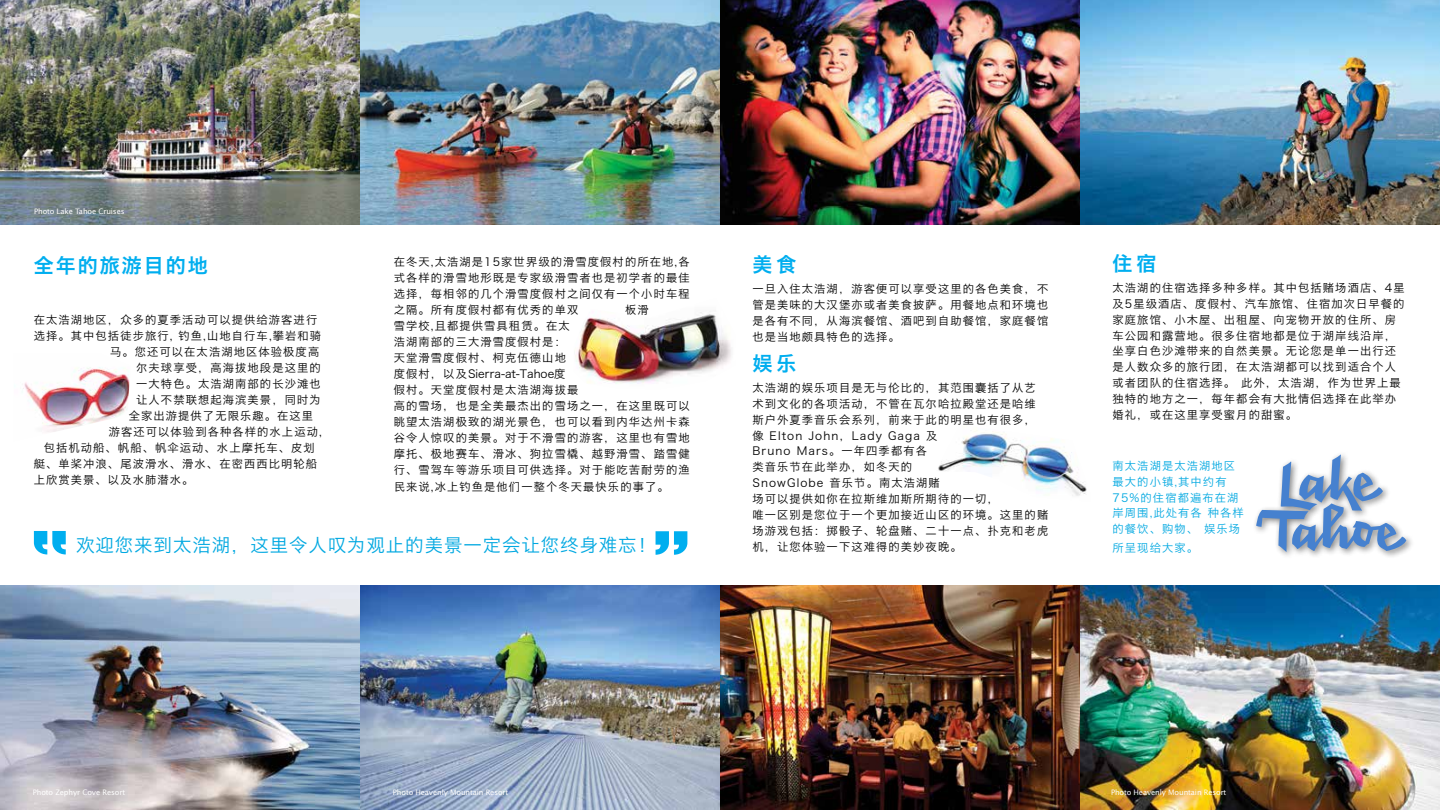
<style>
.page{position:relative;width:1440px;height:810px;background:#fff}
.page>*{position:absolute;margin:0;border:0;box-sizing:border-box;transform-origin:0 0}
.t1{font:700 69.62px "Lucida Sans";color:#00aeef}
.t2{font:20px "Hiragino Sans GB W6";letter-spacing:.1em;color:#00aeef}
.t3{font:18.5px "Hiragino Sans GB W3";letter-spacing:.05em;color:#00a8e1}
.t4{font:11.25px/16px "Hiragino Sans GB W3";letter-spacing:.1em;color:#000}
.t5{font:11.25px/16px "Hiragino Sans GB W3";letter-spacing:.1em;color:#00a8e1}
.t6{font:7.5px "Lucida Sans";letter-spacing:-.015em;color:#fff}
</style>
<div class="page">
<img style="left:0;top:0;width:720px;height:225px">
<img style="left:0;top:585px;width:1440px;height:225px">
<img style="left:23px;top:367px;width:107px;height:65px">
<img style="left:938px;top:430px;width:149px;height:66px">
<img style="left:720px;top:0;width:720px;height:225px">
<img style="left:575px;top:312px;width:156px;height:72px">
<div style="left:1252px;top:451px;width:163px;height:109px;background:#000;opacity:.5"></div>
<svg style="left:1256px;top:455px;width:150px;height:97px"></svg>
<p class="t6" style="left:34px;top:207px;width:92px">Photo Lake Tahoe Cruises</p>
<h2 class="t2" style="left:1113px;top:250px;width:46px">住宿</h2>
<p class="t4" style="left:1113px;top:279px;width:294px">太浩湖的住宿选择多种多样。其中包括赌场酒店、4星及5星级酒店、度假村、汽车旅馆、住宿加次日早餐的家庭旅馆、小木屋、出租屋、向宠物开放的住所、房车公园和露营地。很多住宿地都是位于湖岸线沿岸，坐享白色沙滩带来的自然美景。无论您是单一出行还是人数众多的旅行团，在太浩湖都可以找到适合个人或者团队的住宿选择。 此外，太浩湖，作为世界上最独特的地方之一，每年都会有大批情侣选择在此举办婚礼，或在这里享受蜜月的甜蜜。</p>
<h2 class="t2" style="left:752px;top:251px;width:46px">美食</h2>
<p class="t4" style="left:752px;top:281px;width:297px;text-align:justify">一旦入住太浩湖，游客便可以享受这里的各色美食，不管是美味的大汉堡亦或者美食披萨。用餐地点和环境也是各有不同，从海滨餐馆、酒吧到自助餐馆，家庭餐馆也是当地颇具特色的选择。</p>
<h2 class="t2" style="left:752px;top:350px;width:46px">娱乐</h2>
<p class="t4" style="left:752px;top:379px;width:297px">太浩湖的娱乐项目是无与伦比的，其范围囊括了从艺术到文化的各项活动，不管在瓦尔哈拉殿堂还是哈维斯户外夏季音乐会系列，前来于此的明星也有很多，像 Elton John，Lady Gaga 及<br>Bruno Mars。一年四季都有各<br>类音乐节在此举办，如冬天的<br>SnowGlobe 音乐节。南太浩湖赌<br>场可以提供如你在拉斯维加斯所期待的一切，<br>唯一区别是您位于一个更加接近山区的环境。这里的赌场游戏包括：掷骰子、轮盘赌、二十一点、扑克和老虎机，让您体验一下这难得的美妙夜晚。</p>
<h2 class="t2" style="left:34px;top:253px;width:175px">全年的旅游目的地</h2>
<p class="t4" style="left:34px;top:312px;width:285px">在太浩湖地区，众多的夏季活动可以提供给游客进行</p>
<p class="t4" style="left:34px;top:328px;width:289px">选择。其中包括徒步旅行, 钓鱼,山地自行车,攀岩和骑</p>
<p class="t4" style="left:110px;top:344px;width:211px">马。您还可以在太浩湖地区体验极度高</p>
<p class="t4" style="left:136px;top:360px;width:186px">尔夫球享受，高海拔地段是这里的</p>
<p class="t4" style="left:136px;top:376px;width:186px">一大特色。太浩湖南部的长沙滩也</p>
<p class="t4" style="left:136px;top:391px;width:186px">让人不禁联想起海滨美景，同时为</p>
<p class="t4" style="left:129px;top:407px;width:186px">全家出游提供了无限乐趣。在这里</p>
<p class="t4" style="left:109px;top:423px;width:215px">游客还可以体验到各种各样的水上运动,</p>
<p class="t4" style="left:44px;top:439px;width:273px">包括机动船、帆船、帆伞运动、水上摩托车、皮划</p>
<p class="t4" style="left:34px;top:455px;width:285px">艇、单桨冲浪、尾波滑水、滑水、在密西西比明轮船</p>
<p class="t4" style="left:34px;top:471px;width:161px">上欣赏美景、以及水肺潜水。</p>
<p class="t4" style="left:394px;top:254px;width:297px;text-align:justify">在冬天,太浩湖是15家世界级的滑雪度假村的所在地,各式各样的滑雪地形既是专家级滑雪者也是初学者的最佳选择，每相邻的几个滑雪度假村之间仅有一个小时车程之隔。所有度假村都有优秀的单双</p>
<p class="t4" style="left:625px;top:302px;width:25px">板滑</p>
<p class="t4" style="left:394px;top:318px;width:297px">雪学校,且都提供雪具租赁。在太<br>浩湖南部的三大滑雪度假村是：<br>天堂滑雪度假村、柯克伍德山地<br>度假村，以及Sierra-at-Tahoe度<br>假村。天堂度假村是太浩湖海拔最<br>高的雪场，也是全美最杰出的雪场之一，在这里既可以眺望太浩湖极致的湖光景色，也可以看到内华达州卡森谷令人惊叹的美景。对于不滑雪的游客，这里也有雪地摩托、极地赛车、滑冰、狗拉雪橇、越野滑雪、踏雪健行、雪驾车等游乐项目可供选择。对于能吃苦耐劳的渔</p>
<p class="t4" style="left:394px;top:479px;width:276px">民来说,冰上钓鱼是他们一整个冬天最快乐的事了。</p>
<p class="t5" style="left:1113px;top:457px;width:133px">南太浩湖是太浩湖地区最大的小镇,其中约有<br>75%的住宿都遍布在湖岸周围,此处有各 种各样的餐饮、购物、 娱乐场</p>
<h1 class="t1" style="left:690px;top:568px;width:38px;rotate:-180deg">“</h1>
<h3 class="t3" style="left:76px;top:534px;width:581px">欢迎您来到太浩湖，这里令人叹为观止的美景一定会让您终身难忘！</h3>
<p class="t5" style="left:1113px;top:539px;width:87px">所呈现给大家。</p>
<p class="t6" style="left:33px;top:787px;width:94px">Photo Zephyr Cove Resort</p>
<p class="t6" style="left:393px;top:788px;width:117px">Photo Heavenly Mountain Resort</p>
<p class="t6" style="left:1111px;top:788px;width:117px">Photo Heavenly Mountain Resort</p>
</div>
